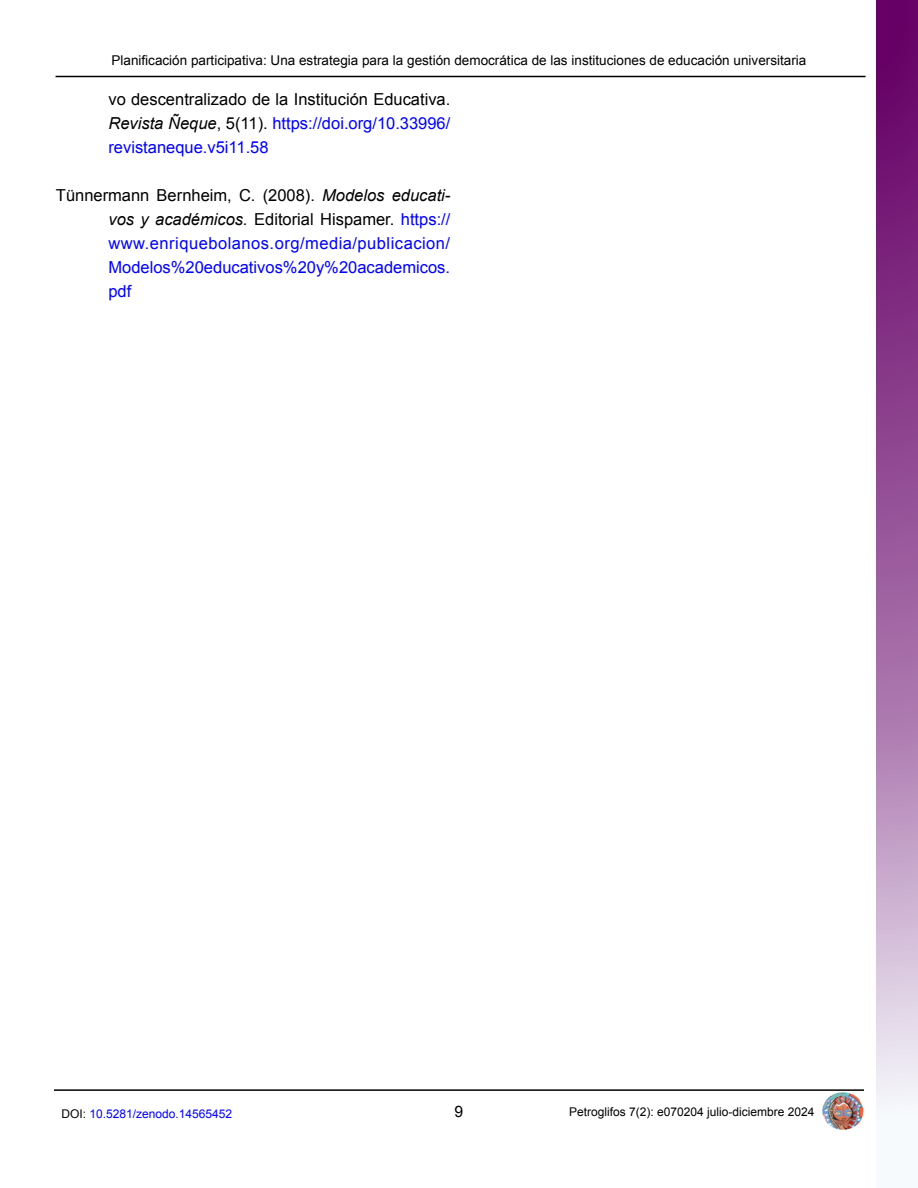
<style>
.page{position:relative;width:918px;height:1188px;background:#fff}
.page>*{position:absolute;margin:0;border:0;box-sizing:border-box;transform-origin:0 0}
.t1{font:16.5px/24px "Arial";color:#00f;text-align:justify}
.t2{font:16.5px/24px "Arial";color:#000;text-align:justify}
.t3{font:15.75px "Arial";color:#000}
.t4{font:13.5px "Arial";color:#000}
.t5{font:12px "Arial";color:#000}
.t6{font:12px "Arial";color:#00f}
.s1{font-style:italic}
.s2{color:#00f}
.s3{color:#000}
.s4{font-style:italic;color:#000}
</style>
<div class="page">
<hr style="left:56px;top:76px;width:810px;height:1px;background:#000">
<img style="left:822px;top:1092px;width:42px;height:38px">
<hr style="left:54px;top:1089px;width:810px;height:2px;background:#000">
<svg style="left:876px;top:0;width:42px;height:1108px;background:#a064a2"></svg>
<p class="t4" style="left:112px;top:51px;width:696px">Planificación participativa: Una estrategia para la gestión democrática de las instituciones de educación universitaria</p>
<p class="t2" style="left:108px;top:87px;width:343px">vo descentralizado de la Institución Educativa.<br><span class="s1">Revista Ñeque</span>, 5(11). <span class="s2">https://doi.org/10.33996/ revistaneque.v5i11.58</span></p>
<p class="t1" style="left:108px;top:183px;width:344px;text-indent:-52px"><span class="s3">Tünnermann Bernheim, C. (2008).</span> <span class="s4">Modelos educati&shy;vos y académicos.</span> <span class="s3">Editorial Hispamer.</span> https:// www.enriquebolanos.org/media/publicacion/ Modelos%20educativos%20y%20academicos. pdf</p>
<p class="t6" style="left:62px;top:1106px;width:172px"><span class="s3">DOI:</span> 10.5281/zenodo.14565452</p>
<p class="t3" style="left:455px;top:1101px;width:10px">9</p>
<p class="t5" style="left:569px;top:1104px;width:247px">Petroglifos 7(2): e070204 julio-diciembre 2024</p>
</div>
